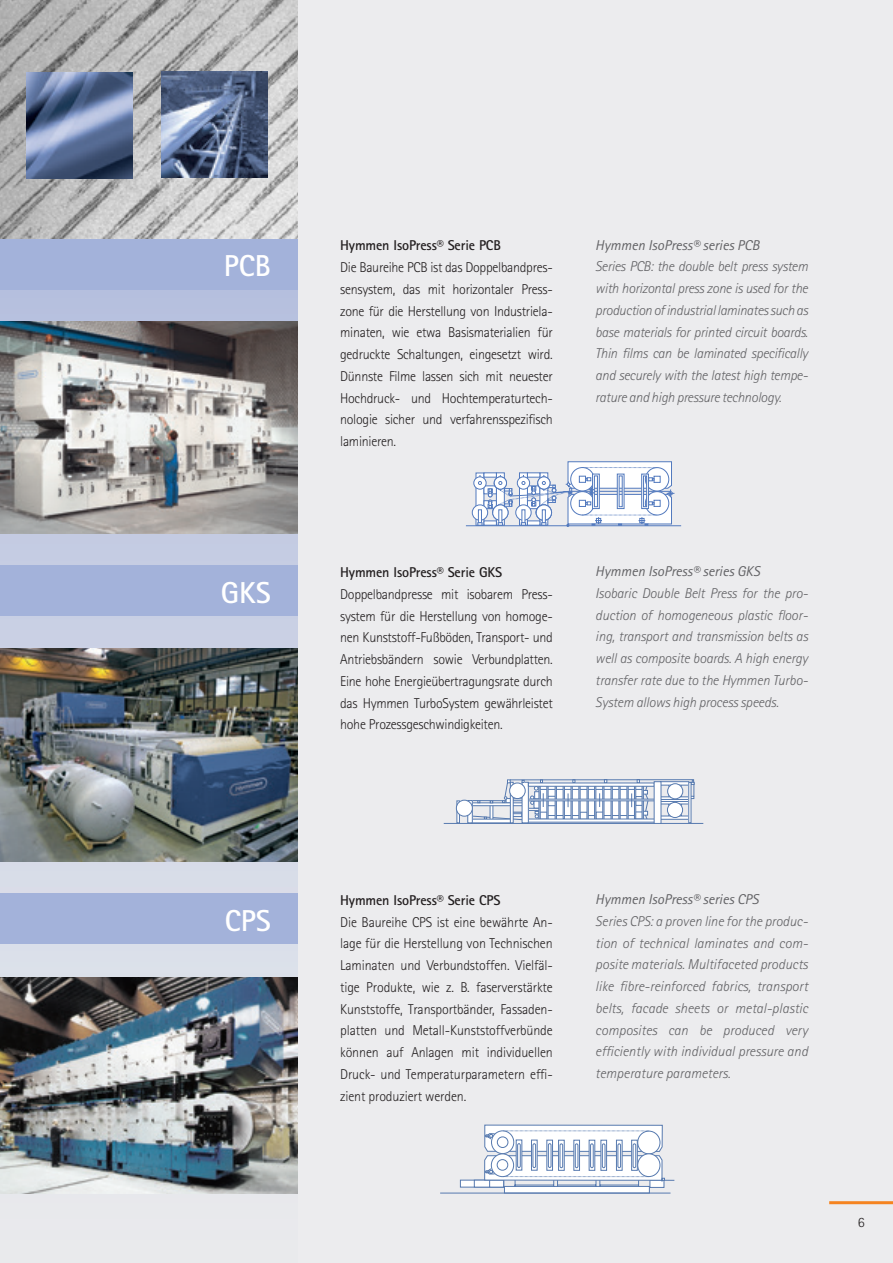
<style>
.page{position:relative;width:893px;height:1263px;background:#ececee}
.page>*{position:absolute;margin:0;border:0;box-sizing:border-box;transform-origin:0 0}
.t1{font:700 30.3px "Rotis Sans Serif";color:#fff}
.t2{font:300 14.25px/21.8px "Rotis Sans Serif";letter-spacing:-.02em;color:#231f20;text-align:justify}
.t3{font:italic 300 14.25px/21.8px "Rotis Sans Serif";letter-spacing:-.01em;color:#636366;text-align:justify}
.t4{font:italic 14.25px "Rotis Sans Serif";color:#636366}
.t5{font:700 14.25px "Rotis Sans Serif";letter-spacing:-.01em;color:#231f20}
</style>
<div class="page">
<svg style="left:0;top:289px;width:298px;height:688px;background:#c9cfe2"></svg>
<img style="left:0;top:0;width:298px;height:239px">
<div style="left:0;top:239px;width:298px;height:50px;background:#a3b2da"></div>
<img style="left:0;top:321px;width:298px;height:213px">
<div style="left:0;top:566px;width:298px;height:50px;background:#a3b2da"></div>
<img style="left:0;top:649px;width:298px;height:212px">
<div style="left:0;top:894px;width:298px;height:50px;background:#a3b2da"></div>
<hr style="left:444px;top:823px;width:259px;height:1px;background:#577aaf">
<div style="left:456px;top:800px;width:4px;height:23px;border:1px solid #577aaf"></div>
<svg style="left:469px;top:802px;width:2px;height:19px"></svg>
<div style="left:467px;top:800px;width:6px;height:23px;border:1px solid #577aaf"></div>
<div style="left:456px;top:800px;width:16px;height:16px;background:#fff;border-radius:50%"></div>
<div style="left:456px;top:800px;width:17px;height:16px;border:1px solid #577aaf;border-radius:50%"></div>
<svg style="left:471px;top:779px;width:224px;height:44px"></svg>
<div style="left:668px;top:784px;width:15px;height:15px;background:#fff;border-radius:50%"></div>
<div style="left:667px;top:783px;width:16px;height:16px;border:1px solid #577aaf;border-radius:50%"></div>
<div style="left:667px;top:802px;width:16px;height:15px;background:#fff;border-radius:50%"></div>
<div style="left:667px;top:802px;width:16px;height:16px;border:1px solid #577aaf;border-radius:50%"></div>
<div style="left:472px;top:504px;width:16px;height:17px;border:1px solid #537abe;border-radius:50%"></div>
<div style="left:473px;top:476px;width:13px;height:13px;border:1px solid #537abe;border-radius:50%"></div>
<svg style="left:475px;top:461px;width:199px;height:66px"></svg>
<hr style="left:466px;top:525px;width:215px;height:1px;background:#537abe">
<img style="left:0;top:977px;width:298px;height:217px">
<div style="left:460px;top:1180px;width:44px;height:7px;background:#fff"></div>
<div style="left:474px;top:1180px;width:30px;height:7px;background:#fff;border:1px solid #577aaf"></div>
<hr style="left:440px;top:1193px;width:230px;height:1px;background:#577aaf">
<svg style="left:484px;top:1124px;width:190px;height:69px"></svg>
<img style="left:27px;top:72px;width:106px;height:106px">
<img style="left:161px;top:71px;width:106px;height:106px">
<hr style="left:829px;top:1201px;width:64px;height:3px;background:#f58420">
<h1 class="t1" style="left:224px;top:247px;width:49px">PCB</h1>
<h1 class="t1" style="left:221px;top:573px;width:52px">GKS</h1>
<h1 class="t1" style="left:225px;top:901px;width:48px">CPS</h1>
<p class="t5" style="left:340px;top:237px;width:162px">Hymmen IsoPress® Serie PCB</p>
<p class="t2" style="left:340px;top:257px;width:214px">Die Baureihe PCB ist das Doppelbandpres&shy;sensystem, das mit horizontaler Press&shy;zone für die Herstellung von Industriela&shy;minaten, wie etwa Basismaterialien für gedruckte Schaltungen, eingesetzt wird.<br>Dünnste Filme lassen sich mit neuester Hochdruck- und Hochtemperaturtech&shy;nologie sicher und verfahrensspezifisch laminieren.</p>
<p class="t4" style="left:595px;top:236px;width:166px">Hymmen IsoPress® series PCB</p>
<p class="t3" style="left:595px;top:256px;width:214px">Series PCB: the double belt press system with horizontal press zone is used for the production of industrial laminates such as base materials for printed circuit boards.<br>Thin films can be laminated specifically and securely with the latest high tempe&shy;rature and high pressure technology.</p>
<p class="t5" style="left:340px;top:563px;width:164px">Hymmen IsoPress® Serie GKS</p>
<p class="t2" style="left:340px;top:583px;width:214px">Doppelbandpresse mit isobarem Press&shy;system für die Herstellung von homoge&shy;nen Kunststoff-Fußböden, Transport- und Antriebsbändern sowie Verbundplatten.<br>Eine hohe Energieübertragungsrate durch das Hymmen TurboSystem gewährleistet hohe Prozessgeschwindigkeiten.</p>
<p class="t4" style="left:595px;top:563px;width:166px">Hymmen IsoPress® series GKS</p>
<p class="t3" style="left:595px;top:582px;width:214px">Isobaric Double Belt Press for the pro&shy;duction of homogeneous plastic floor&shy;ing, transport and transmission belts as well as composite boards. A high energy transfer rate due to the Hymmen Turbo-System allows high process speeds.</p>
<p class="t5" style="left:340px;top:891px;width:162px">Hymmen IsoPress® Serie CPS</p>
<p class="t2" style="left:340px;top:911px;width:214px">Die Baureihe CPS ist eine bewährte An&shy;lage für die Herstellung von Technischen Laminaten und Verbundstoffen. Vielfäl&shy;tige Produkte, wie z. B. faserverstärkte Kunststoffe, Transportbänder, Fassaden&shy;platten und Metall-Kunststoffverbünde können auf Anlagen mit individuellen Druck- und Temperaturparametern effi&shy;zient produziert werden.</p>
<p class="t4" style="left:595px;top:891px;width:165px">Hymmen IsoPress® series CPS</p>
<p class="t3" style="left:595px;top:910px;width:214px">Series CPS: a proven line for the produc&shy;tion of technical laminates and com&shy;posite materials. Multifaceted products like fibre-reinforced fabrics, transport belts, facade sheets or metal-plastic composites can be produced very efficiently with individual pressure and temperature parameters.</p>
<p class="t2" style="left:858px;top:1211px;width:8px">6</p>
</div>
